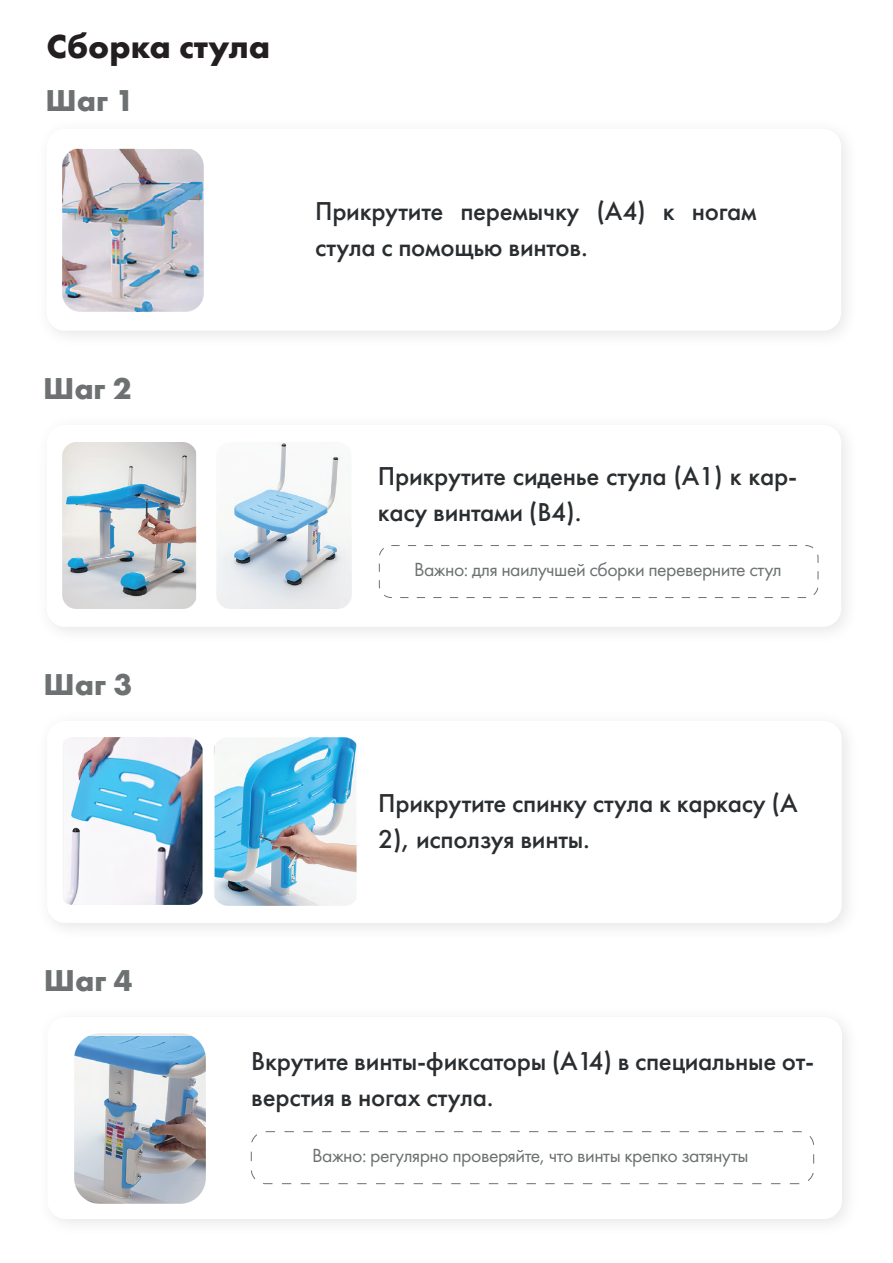
<style>
.page{position:relative;width:893px;height:1263px;background:#fff}
.page>*{position:absolute;margin:0;border:0;box-sizing:border-box;transform-origin:0 0}
.t1{font:700 34.65px "Futura PT";color:#231f20}
.t2{font:700 31.35px "Futura PT";color:#6d7172}
.t3{font:500 26.85px/35.8px "Futura PT";letter-spacing:-.01em;color:#2a2e30}
.t4{font:19.8px "Futura PT";letter-spacing:-.025em;color:#6d7172}
</style>
<div class="page">
<img style="left:62px;top:148px;width:142px;height:163px">
<img style="left:62px;top:443px;width:135px;height:166px">
<img style="left:217px;top:443px;width:134px;height:166px">
<div style="left:379px;top:545px;width:439px;height:53px;border:1px dashed #6d7172;border-radius:12px"></div>
<img style="left:63px;top:737px;width:140px;height:168px">
<img style="left:213px;top:738px;width:144px;height:167px">
<img style="left:75px;top:1033px;width:130px;height:170px">
<div style="left:251px;top:1131px;width:563px;height:53px;border:1px dashed #6d7172;border-radius:14px"></div>
<p class="t1" style="left:47px;top:24px;width:225px">Сборка стула</p>
<p class="t2" style="left:46px;top:80px;width:90px">Шаг 1</p>
<p class="t2" style="left:43px;top:368px;width:90px">Шаг 2</p>
<p class="t2" style="left:44px;top:664px;width:90px">Шаг 3</p>
<p class="t2" style="left:44px;top:960px;width:90px">Шаг 4</p>
<p class="t3" style="left:315px;top:193px;width:443px">Прикрутите перемычку (А4) к ногам стула с помощью винтов.</p>
<p class="t3" style="left:378px;top:458px;width:421px">Прикрутите сиденье стула (А1) к кар&shy;касу винтами (В4).</p>
<p class="t4" style="left:414px;top:557px;width:369px">Важно: для наилучшей сборки переверните стул</p>
<p class="t3" style="left:378px;top:785px;width:421px">Прикрутите спинку стула к каркасу (А<br>2), исползуя винты.</p>
<p class="t3" style="left:251px;top:1043px;width:565px">Вкрутите винты-фиксаторы (А14) в специальные от&shy;верстия в ногах стула.</p>
<p class="t4" style="left:312px;top:1143px;width:438px">Важно: регулярно проверяйте, что винты крепко затянуты</p>
</div>
